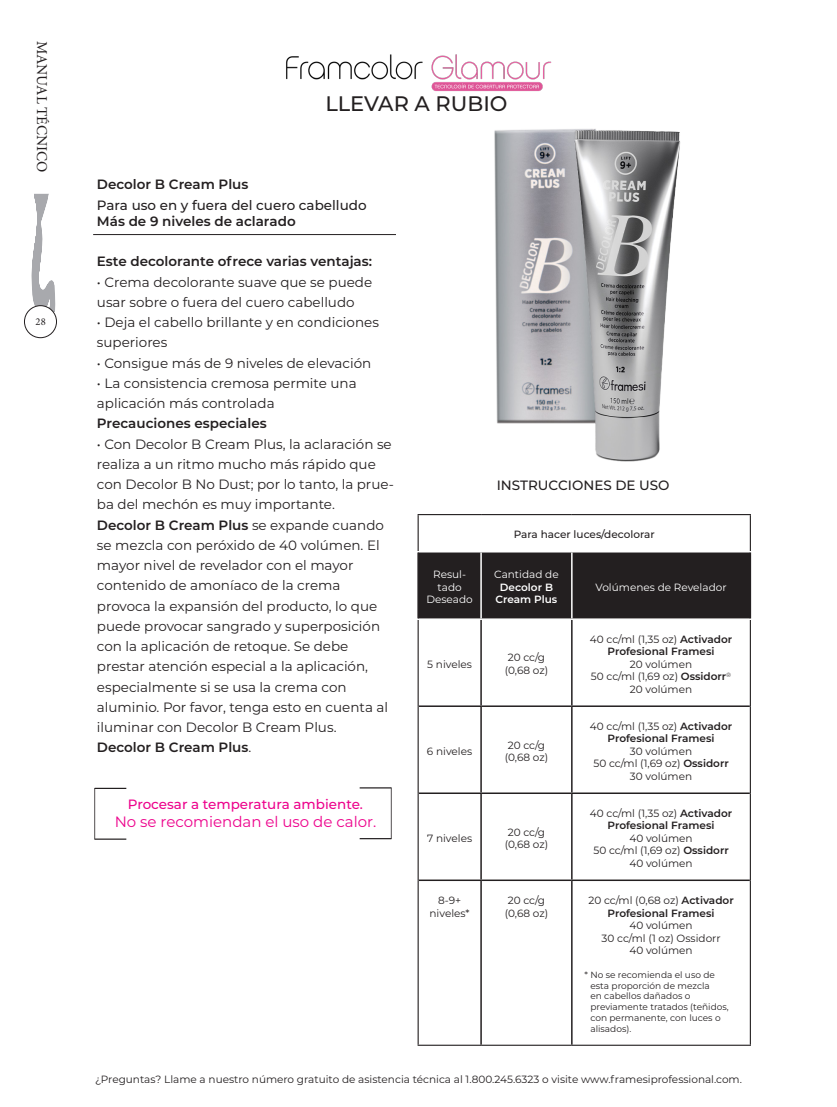
<style>
.page{position:relative;width:837px;height:1107px;background:#fff}
.page>*{position:absolute;margin:0;border:0;box-sizing:border-box;transform-origin:0 0}
.t1{font:500 21px "Montserrat";color:#231f20}
.t2{font:15px "Montserrat";color:#ed028c}
.t3{font:15px "Minion Pro";color:#231f20}
.t4{font:13.5px/20.2px "Montserrat";color:#231f20}
.t5{font:600 13.5px "Montserrat";color:#231f20}
.t6{font:500 13.5px/16.2px "Montserrat";color:#231f20}
.t7{font:500 13.5px "Montserrat";color:#ed028c}
.t8{font:10.5px/12.6px "Montserrat";color:#231f20;text-align:center}
.t9{font:600 10.5px/12.6px "Montserrat";color:#231f20;text-align:center}
.t10{font:10.5px/12.6px "Montserrat";color:#fff;text-align:center}
.t11{font:600 10.5px/12.6px "Montserrat";color:#fff;text-align:center}
.t12{font:500 10.5px "Montserrat";color:#231f20}
.t13{font:10.5px "Minion Pro";color:#231f20}
.t14{font:9px/10.8px "Montserrat";color:#231f20}
.s1{font-weight:600}
.s2{font-weight:400}
</style>
<div class="page">
<svg style="left:30px;top:194px;width:26px;height:119px"></svg>
<div style="left:24px;top:306px;width:33px;height:32px;background:#fff;border-radius:50%"></div>
<div style="left:24px;top:305px;width:33px;height:33px;border:1px solid #231f20;border-radius:50%"></div>
<img style="left:286px;top:54px;width:266px;height:37px">
<hr style="left:93px;top:234px;width:303px;height:1px;background:#231f20">
<img style="left:494px;top:129px;width:187px;height:333px">
<div style="left:419px;top:553px;width:331px;height:65px;background:#231f20"></div>
<hr style="left:418px;top:514px;width:63px;height:1px;background:#231f20">
<hr style="left:418px;top:515px;width:1px;height:36px;background:#231f20">
<hr style="left:481px;top:514px;width:91px;height:1px;background:#231f20">
<hr style="left:572px;top:514px;width:179px;height:1px;background:#231f20">
<hr style="left:750px;top:515px;width:1px;height:36px;background:#231f20">
<hr style="left:418px;top:620px;width:1px;height:86px;background:#231f20">
<hr style="left:750px;top:620px;width:1px;height:86px;background:#231f20">
<hr style="left:418px;top:706px;width:1px;height:87px;background:#231f20">
<hr style="left:750px;top:706px;width:1px;height:87px;background:#231f20">
<hr style="left:418px;top:793px;width:1px;height:87px;background:#231f20">
<hr style="left:750px;top:793px;width:1px;height:87px;background:#231f20">
<hr style="left:418px;top:880px;width:1px;height:165px;background:#231f20">
<hr style="left:750px;top:880px;width:1px;height:165px;background:#231f20">
<hr style="left:418px;top:1045px;width:63px;height:1px;background:#231f20">
<hr style="left:481px;top:1045px;width:91px;height:1px;background:#231f20">
<hr style="left:572px;top:1045px;width:179px;height:1px;background:#231f20">
<hr style="left:480px;top:620px;width:2px;height:85px;background:#231f20">
<hr style="left:571px;top:620px;width:2px;height:85px;background:#231f20">
<hr style="left:419px;top:705px;width:62px;height:2px;background:#231f20">
<hr style="left:481px;top:705px;width:91px;height:2px;background:#231f20">
<hr style="left:480px;top:707px;width:2px;height:86px;background:#231f20">
<hr style="left:572px;top:705px;width:178px;height:2px;background:#231f20">
<hr style="left:571px;top:707px;width:2px;height:86px;background:#231f20">
<hr style="left:419px;top:793px;width:62px;height:1px;background:#231f20">
<hr style="left:481px;top:793px;width:91px;height:1px;background:#231f20">
<hr style="left:480px;top:794px;width:2px;height:86px;background:#231f20">
<hr style="left:572px;top:793px;width:178px;height:1px;background:#231f20">
<hr style="left:571px;top:794px;width:2px;height:86px;background:#231f20">
<hr style="left:419px;top:880px;width:62px;height:1px;background:#231f20">
<hr style="left:481px;top:880px;width:91px;height:1px;background:#231f20">
<hr style="left:480px;top:881px;width:2px;height:164px;background:#231f20">
<hr style="left:572px;top:880px;width:178px;height:1px;background:#231f20">
<hr style="left:571px;top:881px;width:2px;height:164px;background:#231f20">
<hr style="left:480px;top:553px;width:2px;height:65px;background:#fff">
<hr style="left:571px;top:553px;width:2px;height:65px;background:#fff">
<hr style="left:417px;top:553px;width:2px;height:65px;background:#231f20">
<hr style="left:750px;top:553px;width:1px;height:65px;background:#231f20">
<hr style="left:94px;top:788px;width:1px;height:52px;background:#231f20">
<hr style="left:95px;top:788px;width:31px;height:1px;background:#231f20">
<hr style="left:95px;top:839px;width:31px;height:1px;background:#231f20">
<hr style="left:391px;top:788px;width:1px;height:51px;background:#231f20">
<hr style="left:360px;top:838px;width:31px;height:1px;background:#231f20">
<hr style="left:360px;top:788px;width:31px;height:1px;background:#231f20">
<p class="t3" style="left:52px;top:40px;width:133px;rotate:90deg">MANUAL TÉCNICO</p>
<p class="t13" style="left:36px;top:314px;width:12px">28</p>
<p class="t1" style="left:325px;top:89px;width:184px">LLEVAR A RUBIO</p>
<p class="t5" style="left:97px;top:175px;width:153px">Decolor B Cream Plus</p>
<p class="t6" style="left:97px;top:196px;width:271px">Para uso en y fuera del cuero cabelludo<br><span class="s1">Más de 9 niveles de aclarado</span></p>
<p class="t5" style="left:97px;top:252px;width:277px">Este decolorante ofrece varias ventajas:</p>
<p class="t4" style="left:97px;top:271px;width:277px">• Crema decolorante suave que se puede usar sobre o fuera del cuero cabelludo</p>
<p class="t4" style="left:97px;top:312px;width:284px">• Deja el cabello brillante y en condiciones superiores</p>
<p class="t4" style="left:97px;top:352px;width:276px">• Consigue más de 9 niveles de elevación</p>
<p class="t4" style="left:97px;top:372px;width:261px">• La consistencia cremosa permite una</p>
<p class="t4" style="left:97px;top:393px;width:179px">aplicación más controlada</p>
<p class="t5" style="left:97px;top:414px;width:171px">Precauciones especiales</p>
<p class="t4" style="left:97px;top:433px;width:299px">• Con Decolor B Cream Plus, la aclaración se realiza a un ritmo mucho más rápido que con Decolor B No Dust; por lo tanto, la prue&shy;ba del mechón es muy importante.</p>
<p class="t4" style="left:97px;top:514px;width:293px"><span class="s1">Decolor B Cream Plus</span> se expande cuando se mezcla con peróxido de 40 volúmen. El mayor nivel de revelador con el mayor contenido de amoníaco de la crema provoca la expansión del producto, lo que puede provocar sangrado y superposición con la aplicación de retoque. Se debe prestar atención especial a la aplicación, especialmente si se usa la crema con aluminio. Por favor, tenga esto en cuenta al iluminar con Decolor B Cream Plus.<br><span class="s1">Decolor B Cream Plus</span>.</p>
<p class="t7" style="left:128px;top:795px;width:237px">Procesar a temperatura ambiente.</p>
<p class="t2" style="left:115px;top:811px;width:263px">No se recomiendan el uso de calor.</p>
<p class="t6" style="left:497px;top:476px;width:174px">INSTRUCCIONES DE USO</p>
<p class="t12" style="left:514px;top:527px;width:143px">Para hacer luces/decolorar</p>
<p class="t10" style="left:426px;top:568px;width:48px">Resul&shy;tado<br>Deseado</p>
<p class="t11" style="left:494px;top:567px;width:66px"><span class="s2">Cantidad de<br></span>Decolor B<br>Cream Plus</p>
<p class="t8" style="left:427px;top:657px;width:46px">5 niveles</p>
<p class="t8" style="left:427px;top:744px;width:47px">6 niveles</p>
<p class="t8" style="left:427px;top:831px;width:47px">7 niveles</p>
<p class="t8" style="left:438px;top:894px;width:25px">8-9+</p>
<p class="t8" style="left:430px;top:906px;width:42px">niveles*</p>
<p class="t8" style="left:508px;top:651px;width:39px">20 cc/g</p>
<p class="t8" style="left:505px;top:664px;width:45px">(0,68 oz)</p>
<p class="t8" style="left:508px;top:738px;width:39px">20 cc/g</p>
<p class="t8" style="left:505px;top:751px;width:45px">(0,68 oz)</p>
<p class="t8" style="left:508px;top:825px;width:39px">20 cc/g</p>
<p class="t8" style="left:505px;top:838px;width:45px">(0,68 oz)</p>
<p class="t8" style="left:508px;top:894px;width:39px">20 cc/g</p>
<p class="t8" style="left:505px;top:906px;width:45px">(0,68 oz)</p>
<p class="t10" style="left:596px;top:580px;width:132px">Volúmenes de Revelador</p>
<p class="t9" style="left:590px;top:632px;width:144px"><span class="s2">40 cc/ml (1,35 oz)</span> Activador<br>Profesional Framesi<br><span class="s2">20 volúmen</span></p>
<p class="t8" style="left:591px;top:670px;width:142px">50 cc/ml (1,69 oz) <span class="s1">Ossidorr</span><sup>®<br></sup>20 volúmen</p>
<p class="t9" style="left:590px;top:719px;width:144px"><span class="s2">40 cc/ml (1,35 oz)</span> Activador<br>Profesional Framesi<br><span class="s2">30 volúmen</span></p>
<p class="t8" style="left:593px;top:757px;width:137px">50 cc/ml (1,69 oz) <span class="s1">Ossidorr<br></span>30 volúmen</p>
<p class="t9" style="left:590px;top:806px;width:144px"><span class="s2">40 cc/ml (1,35 oz)</span> Activador<br>Profesional Framesi<br><span class="s2">40 volúmen</span></p>
<p class="t8" style="left:593px;top:844px;width:137px">50 cc/ml (1,69 oz) <span class="s1">Ossidorr<br></span>40 volúmen</p>
<p class="t9" style="left:588px;top:893px;width:147px"><span class="s2">20 cc/ml (0,68 oz)</span> Activador<br>Profesional Framesi<br><span class="s2">40 volúmen</span></p>
<p class="t8" style="left:602px;top:931px;width:120px">30 cc/ml (1 oz) Ossidorr<br>40 volúmen</p>
<p class="t14" style="left:590px;top:969px;width:140px;text-indent:-6px">* No se recomienda el uso de esta proporción de mezcla<br>en cabellos dañados o previamente tratados (teñidos, con permanente, con luces o alisados).</p>
<p class="t8" style="left:95px;top:1072px;width:648px">¿Preguntas? Llame a nuestro número gratuito de asistencia técnica al 1.800.245.6323 o visite www.framesiprofessional.com.</p>
</div>
